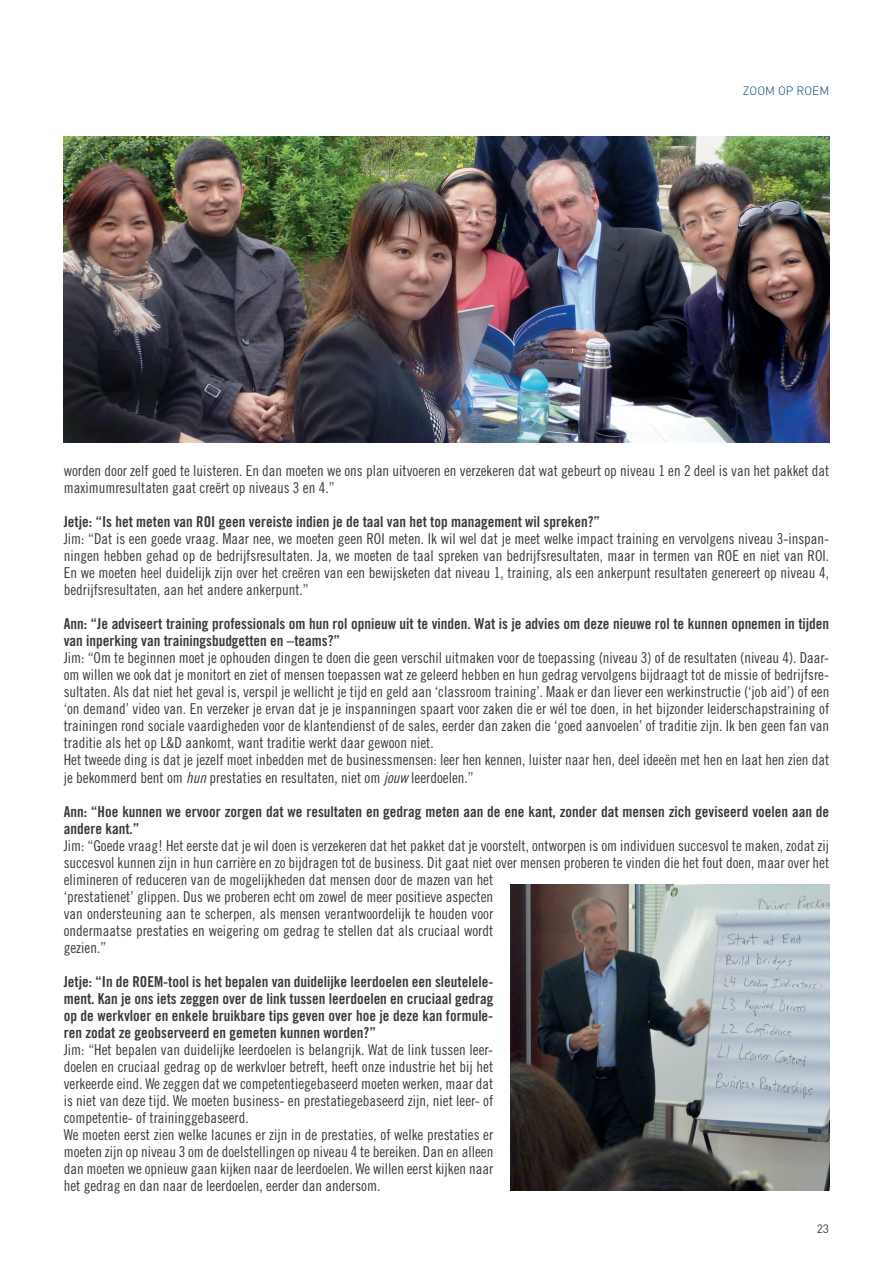
<style>
.page{position:relative;width:893px;height:1263px;background:#fff}
.page>*{position:absolute;margin:0;border:0;box-sizing:border-box;transform-origin:0 0}
.t1{font:15px/17px "Trade Gothic Cond Eighteen";color:#3a3a3c}
.t2{font:15px/17px "Trade Gothic Bold Cond Twenty";color:#3a3a3c}
.t3{font:300 12px "DIN";color:#064575}
.t4{font:12px "DIN";color:#3a3a3c}
.s1{font-family:"Trade Gothic Cond Eighteen Obl"}
</style>
<div class="page">
<img style="left:510px;top:884px;width:319px;height:307px">
<img style="left:64px;top:136px;width:765px;height:306px">
<p class="t3" style="left:743px;top:83px;width:88px">ZOOM OP ROEM</p>
<p class="t1" style="left:64px;top:462px;width:767px">worden door zelf goed te luisteren. En dan moeten we ons plan uitvoeren en verzekeren dat wat gebeurt op niveau 1 en 2 deel is van het pakket dat maximumresultaten gaat creërt op niveaus 3 en 4.”</p>
<p class="t2" style="left:64px;top:513px;width:538px">Jetje: “Is het meten van ROI geen vereiste indien je de taal van het top management wil spreken?”</p>
<p class="t1" style="left:64px;top:530px;width:767px;text-align:justify">Jim: “Dat is een goede vraag. Maar nee, we moeten geen ROI meten. Ik wil wel dat je meet welke impact training en vervolgens niveau 3-inspan&shy;ningen hebben gehad op de bedrijfsresultaten. Ja, we moeten de taal spreken van bedrijfsresultaten, maar in termen van ROE en niet van ROI.<br>En we moeten heel duidelijk zijn over het creëren van een bewijsketen dat niveau 1, training, als een ankerpunt resultaten genereert op niveau 4, bedrijfsresultaten, aan het andere ankerpunt.”</p>
<p class="t2" style="left:64px;top:615px;width:767px">Ann: “Je adviseert training professionals om hun rol opnieuw uit te vinden. Wat is je advies om deze nieuwe rol te kunnen opnemen in tijden van inperking van trainingsbudgetten en –teams?”</p>
<p class="t1" style="left:64px;top:649px;width:767px">Jim: “Om te beginnen moet je ophouden dingen te doen die geen verschil uitmaken voor de toepassing (niveau 3) of de resultaten (niveau 4). Daar&shy;om willen we ook dat je monitort en ziet of mensen toepassen wat ze geleerd hebben en hun gedrag vervolgens bijdraagt tot de missie of bedrijfsre&shy;sultaten. Als dat niet het geval is, verspil je wellicht je tijd en geld aan ‘classroom training’. Maak er dan liever een werkinstructie (‘job aid’) of een ‘on demand’ video van. En verzeker je ervan dat je je inspanningen spaart voor zaken die er wél toe doen, in het bijzonder leiderschapstraining of trainingen rond sociale vaardigheden voor de klantendienst of de sales, eerder dan zaken die ‘goed aanvoelen’ of traditie zijn. Ik ben geen fan van traditie als het op L&amp;D aankomt, want traditie werkt daar gewoon niet.<br>Het tweede ding is dat je jezelf moet inbedden met de businessmensen: leer hen kennen, luister naar hen, deel ideeën met hen en laat hen zien dat je bekommerd bent om <span class="s1">hun</span> prestaties en resultaten, niet om <span class="s1">jouw</span> leerdoelen.”</p>
<p class="t2" style="left:64px;top:802px;width:767px">Ann: “Hoe kunnen we ervoor zorgen dat we resultaten en gedrag meten aan de ene kant, zonder dat mensen zich geviseerd voelen aan de andere kant.”</p>
<p class="t1" style="left:64px;top:836px;width:767px">Jim: “Goede vraag! Het eerste dat je wil doen is verzekeren dat het pakket dat je voorstelt, ontworpen is om individuen succesvol te maken, zodat zij succesvol kunnen zijn in hun carrière en zo bijdragen tot de business. Dit gaat niet over mensen proberen te vinden die het fout doen, maar over het elimineren of reduceren van de mogelijkheden dat mensen door de mazen van het<br>‘prestatienet’ glippen. Dus we proberen echt om zowel de meer positieve aspecten<br>van ondersteuning aan te scherpen, als mensen verantwoordelijk te houden voor<br>ondermaatse prestaties en weigering om gedrag te stellen dat als cruciaal wordt<br>gezien.”</p>
<p class="t2" style="left:64px;top:973px;width:431px;text-align:justify">Jetje: “In de ROEM-tool is het bepalen van duidelijke leerdoelen een sleutelele&shy;ment. Kan je ons iets zeggen over de link tussen leerdoelen en cruciaal gedrag op de werkvloer en enkele bruikbare tips geven over hoe je deze kan formule&shy;ren zodat ze geobserveerd en gemeten kunnen worden?”</p>
<p class="t1" style="left:64px;top:1041px;width:431px">Jim: “Het bepalen van duidelijke leerdoelen is belangrijk. Wat de link tussen leer&shy;doelen en cruciaal gedrag op de werkvloer betreft, heeft onze industrie het bij het verkeerde eind. We zeggen dat we competentiegebaseerd moeten werken, maar dat is niet van deze tijd. We moeten business- en prestatiegebaseerd zijn, niet leer- of competentie- of traininggebaseerd.<br>We moeten eerst zien welke lacunes er zijn in de prestaties, of welke prestaties er moeten zijn op niveau 3 om de doelstellingen op niveau 4 te bereiken. Dan en alleen dan moeten we opnieuw gaan kijken naar de leerdoelen. We willen eerst kijken naar het gedrag en dan naar de leerdoelen, eerder dan andersom.</p>
<p class="t4" style="left:817px;top:1221px;width:14px">23</p>
</div>
